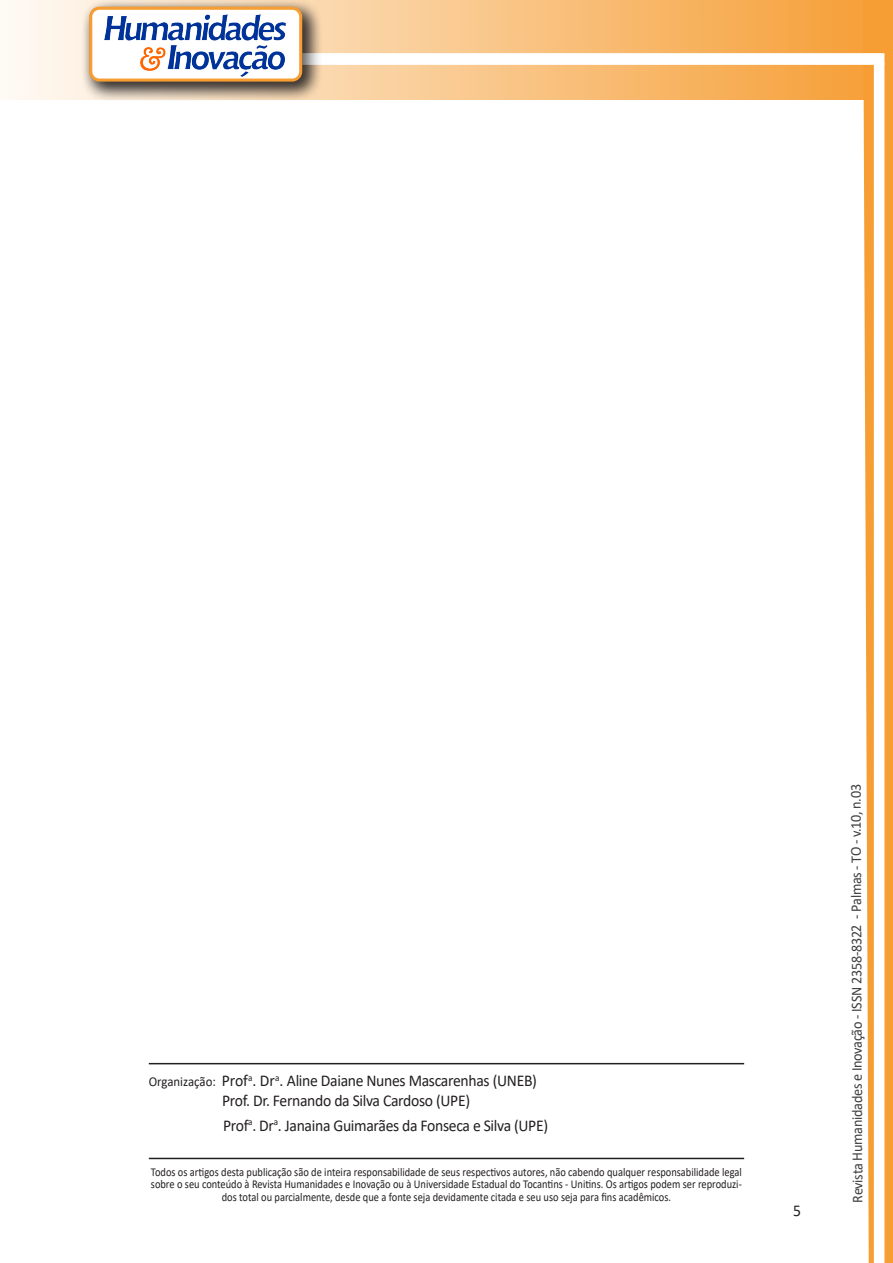
<style>
.page{position:relative;width:893px;height:1263px;background:#fff}
.page>*{position:absolute;margin:0;border:0;box-sizing:border-box;transform-origin:0 0}
.texto{font:16.5px "Calibri";letter-spacing:-.02em;color:#231f20;scale:.95 1}
.t1{font:15px "Calibri";letter-spacing:-.025em;color:#3e3e3f;scale:.95 1}
.t2{font:12px/12.8px "Calibri";color:#231f20;text-align:center;scale:.87 1}
.s1{font-size:13.5px}
</style>
<div class="page">
<svg style="left:5px;top:0;width:858px;height:100px;background:#f9c484"></svg>
<div style="left:302px;top:53px;width:582px;height:12px;background:#fff;border:2px solid #fff"></div>
<svg style="left:863px;top:0;width:30px;height:1263px"></svg>
<div style="left:81px;top:0;width:241px;height:102px;background:#231f20;opacity:.75"></div>
<div style="left:91px;top:8px;width:210px;height:72px;background:#fff;border-radius:9px"></div>
<img style="left:104px;top:14px;width:181px;height:62px">
<div style="left:89px;top:7px;width:213px;height:75px;border:3px solid #f69e34;border-radius:9px"></div>
<hr style="left:149px;top:1063px;width:595px;height:1px;background:#231f20">
<hr style="left:149px;top:1158px;width:595px;height:1px;background:#231f20">
<p class="texto" style="left:149px;top:1069px;width:410px"><span class="s1">Organização:</span> Prof<sup>a</sup>. Dr<sup>a</sup>. Aline Daiane Nunes Mascarenhas (UNEB)</p>
<p class="texto" style="left:222px;top:1089px;width:262px">Prof. Dr. Fernando da Silva Cardoso (UPE)</p>
<p class="texto" style="left:223px;top:1114px;width:344px">Prof<sup>a</sup>. Dr<sup>a</sup>. Janaina Guimarães da Fonseca e Silva (UPE)</p>
<p class="t2" style="left:151px;top:1165px;width:681px">Todos os artigos desta publicação são de inteira responsabilidade de seus respectivos autores, não cabendo qualquer responsabilidade legal sobre o seu conteúdo à Revista Humanidades e Inovação ou à Universidade Estadual do Tocantins - Unitins. Os artigos podem ser reproduzi&shy;dos total ou parcialmente, desde que a fonte seja devidamente citada e seu uso seja para fins acadêmicos.</p>
<h1 class="texto" style="left:793px;top:1199px;width:10px">5</h1>
<p class="t1" style="left:846px;top:1203px;width:442px;rotate:-90deg">Revista Humanidades e Inovação - ISSN 2358-8322 - Palmas - TO - v.10, n.03</p>
</div>
